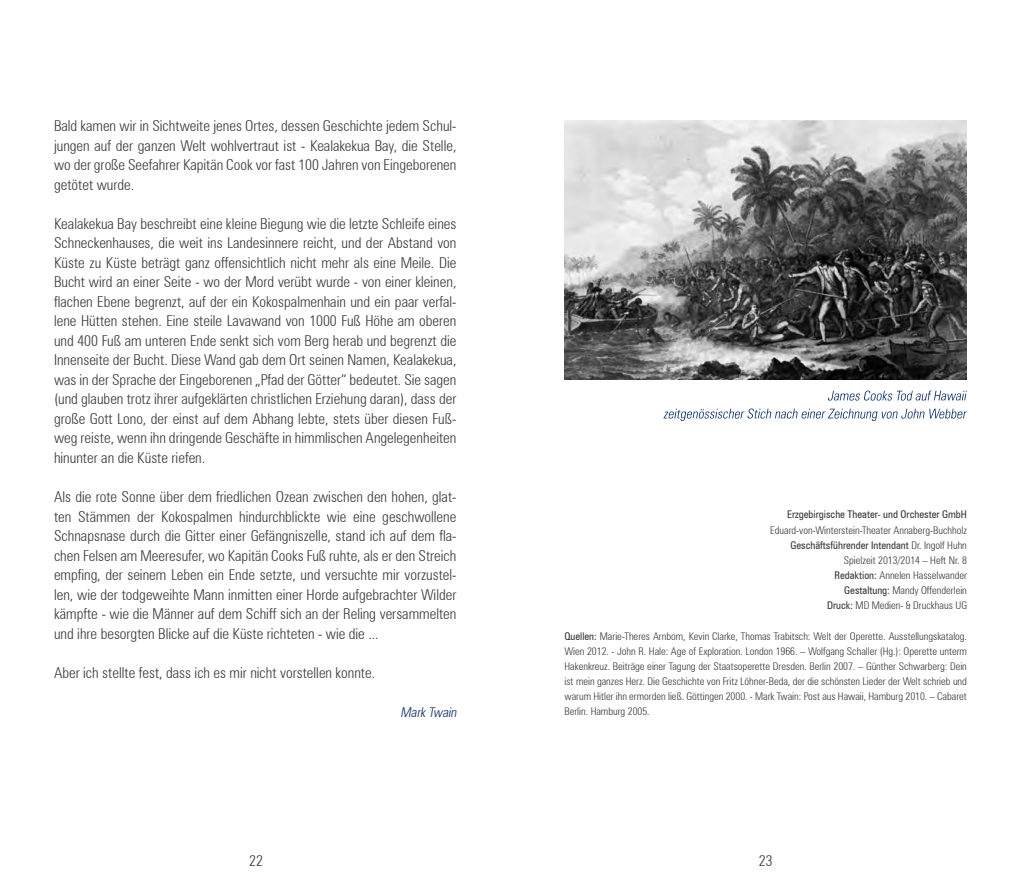
<style>
.page{position:relative;width:1021px;height:893px;background:#fff}
.page>*{position:absolute;margin:0;border:0;box-sizing:border-box;transform-origin:0 0}
.t1{font:300 condensed 15px/19.5px "Zurich BT";color:#3b3b3a;text-align:justify}
.t2{font:italic 300 condensed 13.5px "Zurich BT";color:#0c2f68}
.t3{font:300 condensed 10.65px/15.1px "Zurich BT";color:#3b3b3a;text-align:right}
.t4{font:condensed 10.65px "Zurich BT";color:#3b3b3a}
.s1{font-weight:400}
</style>
<div class="page">
<img style="left:564px;top:120px;width:402px;height:259px">
<svg style="left:663px;top:409px;width:303px;height:12px"></svg>
<svg style="left:828px;top:391px;width:138px;height:10px"></svg>
<p class="t1" style="left:54px;top:116px;width:404px">Bald kamen wir in Sichtweite jenes Ortes, dessen Geschichte jedem Schul&shy;jungen auf der ganzen Welt wohlvertraut ist - Kealakekua Bay, die Stelle, wo der große Seefahrer Kapitän Cook vor fast 100 Jahren von Eingeborenen getötet wurde.</p>
<p class="t1" style="left:54px;top:214px;width:404px">Kealakekua Bay beschreibt eine kleine Biegung wie die letzte Schleife eines Schneckenhauses, die weit ins Landesinnere reicht, und der Abstand von Küste zu Küste beträgt ganz offensichtlich nicht mehr als eine Meile. Die Bucht wird an einer Seite - wo der Mord verübt wurde - von einer kleinen, flachen Ebene begrenzt, auf der ein Kokospalmenhain und ein paar verfal&shy;lene Hütten stehen. Eine steile Lavawand von 1000 Fuß Höhe am oberen und 400 Fuß am unteren Ende senkt sich vom Berg herab und begrenzt die Innenseite der Bucht. Diese Wand gab dem Ort seinen Namen, Kealakekua, was in der Sprache der Eingeborenen „Pfad der Götter“ bedeutet. Sie sagen (und glauben trotz ihrer aufgeklärten christlichen Erziehung daran), dass der große Gott Lono, der einst auf dem Abhang lebte, stets über diesen Fuß&shy;weg reiste, wenn ihn dringende Geschäfte in himmlischen Angelegenheiten hinunter an die Küste riefen.</p>
<p class="t1" style="left:54px;top:487px;width:404px">Als die rote Sonne über dem friedlichen Ozean zwischen den hohen, glat&shy;ten Stämmen der Kokospalmen hindurchblickte wie eine geschwollene Schnapsnase durch die Gitter einer Gefängniszelle, stand ich auf dem fla&shy;chen Felsen am Meeresufer, wo Kapitän Cooks Fuß ruhte, als er den Streich empfing, der seinem Leben ein Ende setzte, und versuchte mir vorzustel&shy;len, wie der todgeweihte Mann inmitten einer Horde aufgebrachter Wilder kämpfte - wie die Männer auf dem Schiff sich an der Reling versammelten und ihre besorgten Blicke auf die Küste richteten - wie die ...</p>
<p class="t1" style="left:54px;top:662px;width:323px">Aber ich stellte fest, dass ich es mir nicht vorstellen konnte.</p>
<p class="t2" style="left:400px;top:703px;width:60px">MarkTwain</p>
<p class="t4" style="left:787px;top:508px;width:181px">Erzgebirgische Theater- und Orchester GmbH</p>
<p class="t3" style="left:770px;top:522px;width:198px">Eduard-von-Winterstein-Theater Annaberg-Buchholz <span class="s1">Geschäftsführender Intendant</span> Dr. Ingolf Huhn Spielzeit 2013/2014 – Heft Nr. 8<br><span class="s1">Redaktion:</span> Annelen Hasselwander<br><span class="s1">Gestaltung:</span> Mandy Offenderlein<br><span class="s1">Druck:</span> MD Medien- &amp; Druckhaus UG</p>
<p class="t3" style="left:564px;top:628px;width:404px;text-align:justify"><span class="s1">Quellen:</span> Marie-Theres Arnbom, Kevin Clarke, Thomas Trabitsch: Welt der Operette. Ausstellungskatalog.<br>Wien 2012. - John R. Hale: Age of Exploration. London 1966. – Wolfgang Schaller (Hg.): Operette unterm Hakenkreuz. Beiträge einer Tagung der Staatsoperette Dresden. Berlin 2007. – Günther Schwarberg: Dein ist mein ganzes Herz. Die Geschichte von Fritz Löhner-Beda, der die schönsten Lieder der Welt schrieb und warum Hitler ihn ermorden ließ. Göttingen 2000. - Mark Twain: Post aus Hawaii, Hamburg 2010. – Cabaret Berlin. Hamburg 2005.</p>
<p class="t1" style="left:249px;top:851px;width:15px">22</p>
<p class="t1" style="left:758px;top:851px;width:15px">23</p>
</div>
